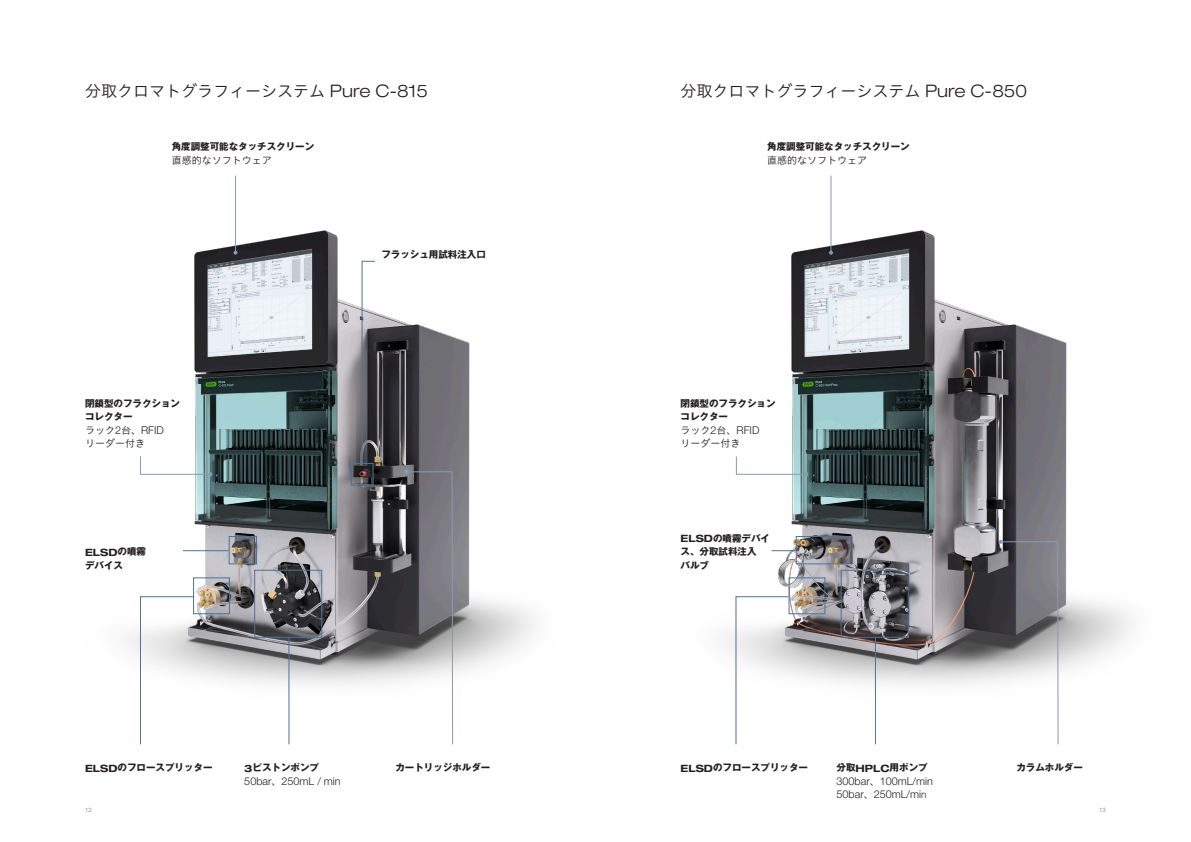
<style>
.page{position:relative;width:1191px;height:842px;background:#fff}
.page>*{position:absolute;margin:0;border:0;box-sizing:border-box;transform-origin:0 0}
.t1{font:16px "Hiragino UD Sans Std W3";color:#231f20}
.t2{font:300 10.8px/13.5px "Helvetica Neue LT Std";color:#231f20}
.t3{font:700 expanded 10.1px "Helvetica Neue LT Std";color:#231f20}
.t4{font:10px/13.5px "Hiragino UD Sans Std W3";color:#231f20}
.t5{font:700 9.5px/13.5px "Gothic MB101 Pro";color:#231f20}
.t6{font:300 6px "Helvetica Neue LT Std";color:#6f6f6f}
.s1{font-family:"Helvetica Neue LT Std";font-weight:300;font-stretch:expanded;font-size:17.3px}
.s2{font-family:"Helvetica Neue LT Std";font-weight:300;font-size:10.8px}
.s3{font-family:"Gothic MB101 Pro";font-stretch:normal;font-size:9.5px}
.s4{font-family:"Helvetica Neue LT Std";font-stretch:expanded;font-size:10.1px}
.s5{font-family:"Hiragino UD Sans Std W3";font-weight:400;font-size:10px}
.s6{font-size:10px}
</style>
<div class="page">
<img style="left:723px;top:183px;width:409px;height:511px">
<svg style="left:999px;top:540px;width:60px;height:205px"></svg>
<hr style="left:830px;top:176px;width:1px;height:77px;background:#849cb8">
<svg style="left:829px;top:251px;width:4px;height:4px"></svg>
<svg style="left:735px;top:455px;width:73px;height:21px"></svg>
<div style="left:788px;top:577px;width:37px;height:37px;border:1px solid #4f719a"></div>
<svg style="left:735px;top:596px;width:54px;height:149px"></svg>
<div style="left:840px;top:570px;width:68px;height:68px;border:1px solid #4f719a"></div>
<hr style="left:875px;top:637px;width:1px;height:107px;background:#4f719a">
<svg style="left:771px;top:550px;width:24px;height:1px"></svg>
<div style="left:795px;top:536px;width:57px;height:28px;border:1px solid #4f719a"></div>
<img style="left:126px;top:230px;width:409px;height:473px">
<svg style="left:404px;top:470px;width:49px;height:275px"></svg>
<hr style="left:235px;top:176px;width:1px;height:77px;background:#849cb8">
<svg style="left:233px;top:251px;width:4px;height:4px"></svg>
<svg style="left:139px;top:455px;width:73px;height:21px"></svg>
<svg style="left:350px;top:260px;width:26px;height:226px"></svg>
<div style="left:193px;top:577px;width:37px;height:37px;border:1px solid #4f719a"></div>
<svg style="left:139px;top:596px;width:55px;height:149px"></svg>
<div style="left:254px;top:570px;width:68px;height:68px;border:1px solid #4f719a"></div>
<hr style="left:288px;top:637px;width:1px;height:107px;background:#4f719a">
<hr style="left:183px;top:550px;width:46px;height:1px;background:#4f719a">
<div style="left:229px;top:536px;width:28px;height:28px;border:1px solid #4f719a"></div>
<h1 class="t1" style="left:85px;top:78px;width:344px">分取クロマトグラフィーシステム <span class="s1">Pure C-815</span></h1>
<h1 class="t1" style="left:680px;top:78px;width:348px">分取クロマトグラフィーシステム <span class="s1">Pure C-850</span></h1>
<p class="t5" style="left:172px;top:139px;width:144px">角度調整可能なタッチスクリーン</p>
<p class="t4" style="left:172px;top:153px;width:101px">直感的なソフトウェア</p>
<p class="t5" style="left:767px;top:139px;width:144px">角度調整可能なタッチスクリーン</p>
<p class="t4" style="left:767px;top:153px;width:101px">直感的なソフトウェア</p>
<p class="t5" style="left:381px;top:247px;width:106px">フラッシュ用試料注入口</p>
<p class="t5" style="left:85px;top:395px;width:97px">閉鎖型のフラクションコレクター</p>
<p class="t4" style="left:85px;top:423px;width:80px">ラック<span class="s2">2</span>台、<span class="s2">RFID</span>リーダー付き</p>
<p class="t5" style="left:680px;top:395px;width:96px">閉鎖型のフラクションコレクター</p>
<p class="t4" style="left:680px;top:423px;width:80px">ラック<span class="s2">2</span>台、<span class="s2">RFID</span>リーダー付き</p>
<p class="t3" style="left:85px;top:546px;width:62px">ELSD<span class="s3">の噴霧</span></p>
<p class="t5" style="left:85px;top:557px;width:39px">デバイス</p>
<p class="t5" style="left:680px;top:530px;width:91px"><span class="s4">ELSD</span>の噴霧デバイス、分取試料注入<br>バルブ</p>
<p class="t5" style="left:85px;top:760px;width:129px"><span class="s4">ELSD</span>のフロースプリッター</p>
<p class="t5" style="left:244px;top:760px;width:76px"><span class="s4">3</span>ピストンポンプ</p>
<p class="t2" style="left:244px;top:774px;width:98px">50bar<span class="s5">、</span>250mL / min</p>
<p class="t5" style="left:395px;top:760px;width:96px">カートリッジホルダー</p>
<p class="t5" style="left:680px;top:760px;width:129px"><span class="s4">ELSD</span>のフロースプリッター</p>
<p class="t5" style="left:836px;top:760px;width:93px">分取<span class="s4">HPLC</span>用ポンプ</p>
<p class="t5" style="left:1016px;top:760px;width:68px">カラムホルダー</p>
<p class="t2" style="left:836px;top:774px;width:98px">300bar<span class="s5">、</span>100mL/min<br>50bar<span class="s5">、</span>250mL/mi<span class="s6">n</span></p>
<p class="t6" style="left:85px;top:806px;width:8px">12</p>
<p class="t6" style="left:1099px;top:806px;width:8px">13</p>
</div>
